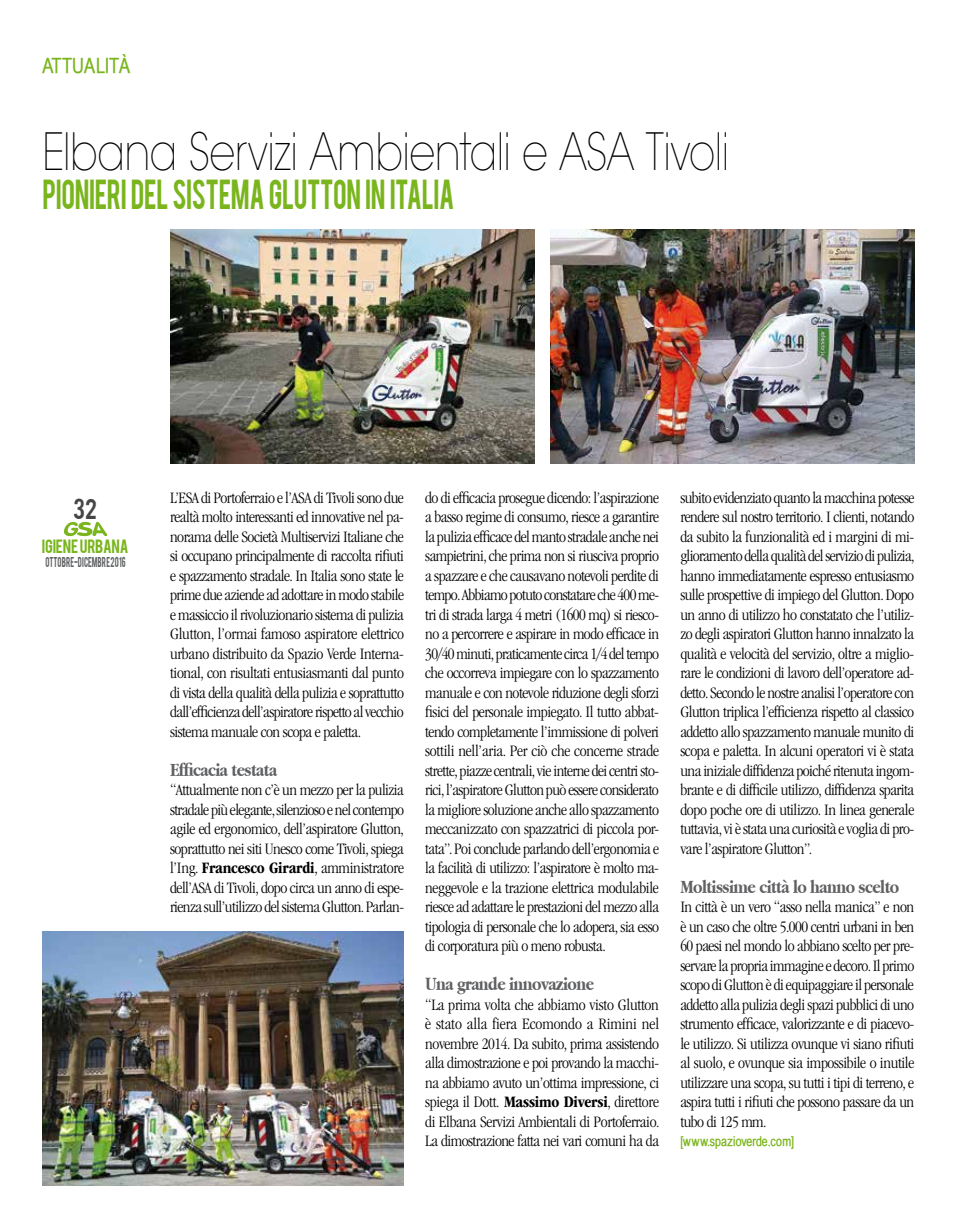
<style>
.page{position:relative;width:978px;height:1212px;background:#fff}
.page>*{position:absolute;margin:0;border:0;box-sizing:border-box;transform-origin:0 0}
.t1{font:200 51px "ITC Avant Garde Std";letter-spacing:-.01em;color:#000;scale:.8 1}
.t2{font:33px "Bebas";letter-spacing:-.015em;color:#7ab51d;scale:.8 1}
.t3{font:22.5px "Bebas";color:#464648}
.t4{font:21px "Babel Sans";color:#7ab51d}
.t5{font:700 19.5px "Apple Garamond";letter-spacing:-.03em;color:#5f6062}
.t6{font:300 condensed 16.5px/19.5px "ITC Garamond Std";letter-spacing:-.03em;color:#000;text-align:justify}
.t7{font:15.15px "Bebas";letter-spacing:-.015em;color:#7ab51d}
.t8{font:700 13.5px "Babel Sans";letter-spacing:-.005em;color:#7ab51d}
.t9{font:11.25px "Bebas";letter-spacing:.01em;color:#5f6062;scale:.7 1}
.s1{font-weight:700}
</style>
<div class="page">
<svg style="left:64px;top:522px;width:44px;height:15px"></svg>
<img style="left:170px;top:230px;width:364px;height:233px">
<img style="left:42px;top:932px;width:362px;height:253px">
<img style="left:550px;top:229px;width:364px;height:235px">
<p class="t4" style="left:43px;top:54px;width:89px">ATTUALITÀ</p>
<h1 class="t1" style="left:43px;top:121px;width:860px">Elbana Servizi Ambientali e ASA Tivoli</h1>
<h2 class="t2" style="left:43px;top:170px;width:516px">PIONIERI DEL SISTEMA GLUTTON IN ITALIA</h2>
<h3 class="t3" style="left:73px;top:492px;width:25px">32</h3>
<p class="t7" style="left:22px;top:535px;width:88px">IGIENE URBANA</p>
<p class="t7" style="left:42px;top:535px;width:88px">IGIENE URBANA</p>
<p class="t9" style="left:46px;top:553px;width:116px">OTTOBRE-DICEMBRE 2016</p>
<p class="t6" style="left:170px;top:488px;width:236px">L’ESA di Portoferraio e l’ASA di Tivoli sono due realtà molto interessanti ed innovative nel pa&shy;norama delle Società Multiservizi Italiane che si occupano principalmente di raccolta rifiuti e spazzamento stradale. In Italia sono state le prime due aziende ad adottare in modo stabile e massiccio il rivoluzionario sistema di pulizia Glutton, l’ormai famoso aspiratore elettrico urbano distribuito da Spazio Verde Interna&shy;tional, con risultati entusiasmanti dal punto di vista della qualità della pulizia e soprattutto dall’efficienza dell’aspiratore rispetto al vecchio sistema manuale con scopa e paletta.</p>
<p class="t5" style="left:170px;top:758px;width:109px">Efficacia testata</p>
<p class="t6" style="left:170px;top:780px;width:236px">“Attualmente non c’è un mezzo per la pulizia stradale più elegante, silenzioso e nel contempo agile ed ergonomico, dell’aspiratore Glutton, soprattutto nei siti Unesco come Tivoli, spiega l’Ing. <span class="s1">Francesco Girardi</span>, amministratore dell’ASA di Tivoli, dopo circa un anno di espe&shy;rienza sull’utilizzo del sistema Glutton. Parlan-</p>
<p class="t6" style="left:425px;top:488px;width:235px">do di efficacia prosegue dicendo: l’aspirazione a basso regime di consumo, riesce a garantire la pulizia efficace del manto stradale anche nei sampietrini, che prima non si riusciva proprio a spazzare e che causavano notevoli perdite di tempo. Abbiamo potuto constatare che 400 me&shy;tri di strada larga 4 metri (1600 mq) si riesco&shy;no a percorrere e aspirare in modo efficace in 30/40 minuti, praticamente circa 1/4 del tempo che occorreva impiegare con lo spazzamento manuale e con notevole riduzione degli sforzi fisici del personale impiegato. Il tutto abbat&shy;tendo completamente l’immissione di polveri sottili nell’aria. Per ciò che concerne strade strette, piazze centrali, vie interne dei centri sto&shy;rici, l’aspiratore Glutton può essere considerato la migliore soluzione anche allo spazzamento meccanizzato con spazzatrici di piccola por&shy;tata”. Poi conclude parlando dell’ergonomia e la facilità di utilizzo: l’aspiratore è molto ma&shy;neggevole e la trazione elettrica modulabile riesce ad adattare le prestazioni del mezzo alla tipologia di personale che lo adopera, sia esso di corporatura più o meno robusta.</p>
<p class="t5" style="left:425px;top:973px;width:170px">Una grande innovazione</p>
<p class="t6" style="left:425px;top:995px;width:236px">“La prima volta che abbiamo visto Glutton è stato alla fiera Ecomondo a Rimini nel novembre 2014. Da subito, prima assistendo alla dimostrazione e poi provando la macchi&shy;na abbiamo avuto un’ottima impressione, ci spiega il Dott. <span class="s1">Massimo Diversi</span>, direttore di Elbana Servizi Ambientali di Portoferraio.<br>La dimostrazione fatta nei vari comuni ha da</p>
<p class="t6" style="left:680px;top:488px;width:236px">subito evidenziato quanto la macchina potesse rendere sul nostro territorio. I clienti, notando da subito la funzionalità ed i margini di mi&shy;glioramento della qualità del servizio di pulizia, hanno immediatamente espresso entusiasmo sulle prospettive di impiego del Glutton. Dopo un anno di utilizzo ho constatato che l’utiliz&shy;zo degli aspiratori Glutton hanno innalzato la qualità e velocità del servizio, oltre a miglio&shy;rare le condizioni di lavoro dell’operatore ad&shy;detto. Secondo le nostre analisi l’operatore con Glutton triplica l’efficienza rispetto al classico addetto allo spazzamento manuale munito di scopa e paletta. In alcuni operatori vi è stata una iniziale diffidenza poiché ritenuta ingom&shy;brante e di difficile utilizzo, diffidenza sparita dopo poche ore di utilizzo. In linea generale tuttavia, vi è stata una curiosità e voglia di pro&shy;vare l’aspiratore Glutton”.</p>
<p class="t5" style="left:680px;top:875px;width:220px">Moltissime città lo hanno scelto</p>
<p class="t6" style="left:680px;top:897px;width:236px">In città è un vero “asso nella manica” e non è un caso che oltre 5.000 centri urbani in ben 60 paesi nel mondo lo abbiano scelto per pre&shy;servare la propria immagine e decoro. Il primo scopo di Glutton è di equipaggiare il personale addetto alla pulizia degli spazi pubblici di uno strumento efficace, valorizzante e di piacevo&shy;le utilizzo. Si utilizza ovunque vi siano rifiuti al suolo, e ovunque sia impossibile o inutile utilizzare una scopa, su tutti i tipi di terreno, e aspira tutti i rifiuti che possono passare da un tubo di 125 mm.</p>
<p class="t8" style="left:680px;top:1134px;width:115px">[www.spazioverde.com]</p>
</div>
